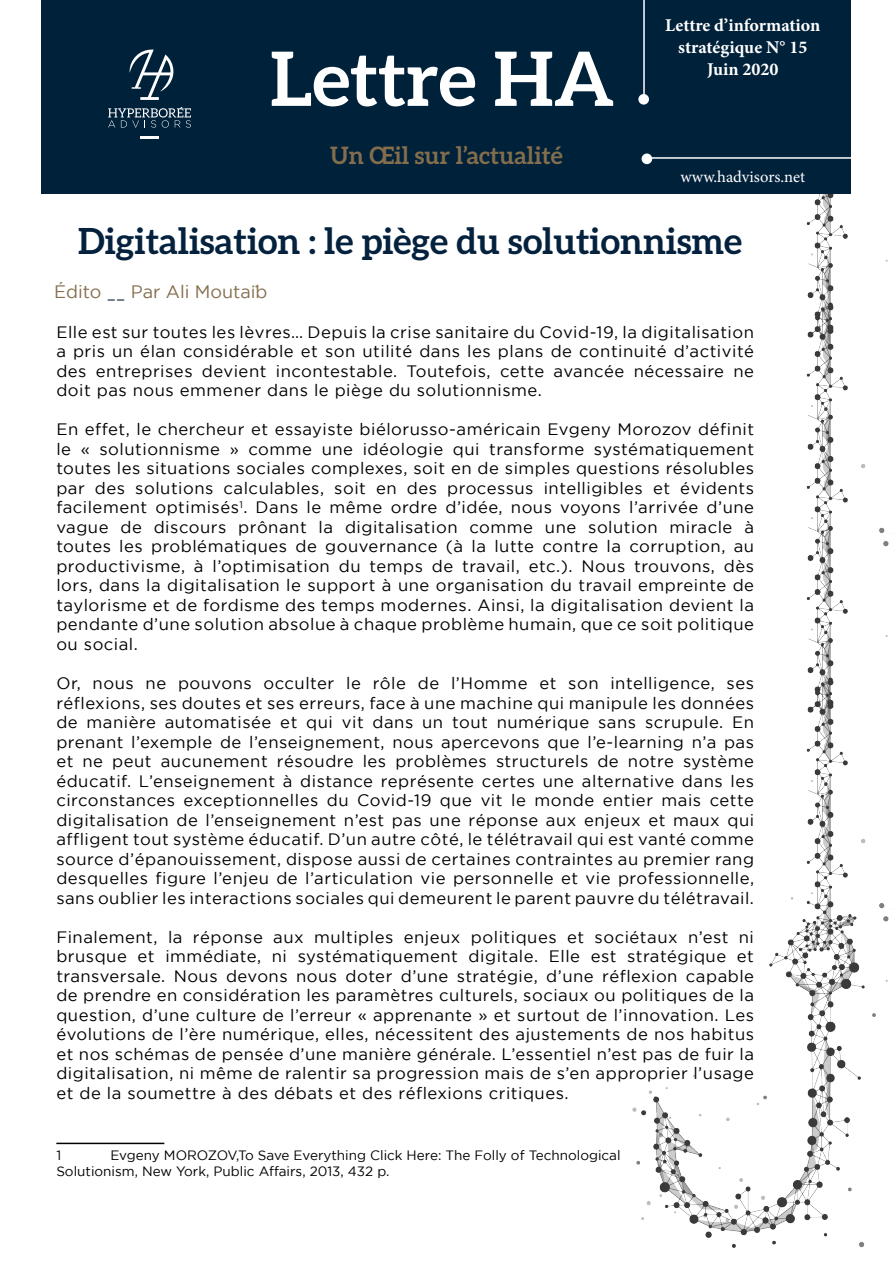
<style>
.page{position:relative;width:893px;height:1263px;background:#fff}
.page>*{position:absolute;margin:0;border:0;box-sizing:border-box;transform-origin:0 0}
.t1{font:700 75px "Aleo";color:#fff}
.t2{font:700 36px "Aleo";color:#04213e}
.t3{font:700 24px "Aleo";color:#826d4c}
.t4{font:700 18px/21.6px "Minion Pro";color:#fff;text-align:center}
.t5{font:18px "Gotham";color:#846e4d}
.t6{font:16.5px/19.5px "Gotham";letter-spacing:.03em;color:#000;text-align:justify}
.t7{font:16.5px "Minion Pro";color:#fff}
.t8{font:13.5px/16.2px "Gotham";color:#000}
.s1{font-family:"Aleo";color:#052239}
</style>
<div class="page">
<img style="left:620px;top:193px;width:269px;height:1054px">
<div style="left:42px;top:0;width:809px;height:193px;background:#00213a"></div>
<svg style="left:130px;top:50px;width:43px;height:50px"></svg>
<svg style="left:108px;top:107px;width:83px;height:21px"></svg>
<hr style="left:140px;top:136px;width:19px;height:3px;background:#fff">
<hr style="left:643px;top:0;width:2px;height:94px;background:#fff">
<hr style="left:647px;top:157px;width:204px;height:2px;background:#fff">
<div style="left:638px;top:94px;width:11px;height:11px;background:#fff;border-radius:50%"></div>
<div style="left:642px;top:153px;width:10px;height:11px;background:#fff;border-radius:50%"></div>
<hr style="left:56px;top:1143px;width:108px;height:1px;background:#000">
<h1 class="t1" style="left:270px;top:36px;width:346px">Lettre HA</h1>
<h3 class="t3" style="left:330px;top:141px;width:234px">Un Œil sur l’actualité</h3>
<p class="t4" style="left:665px;top:15px;width:157px">Lettre d’information stratégique N° 15<br>Juin 2020</p>
<p class="t7" style="left:680px;top:166px;width:126px">www.hadvisors.net</p>
<h2 class="t2" style="left:78px;top:220px;width:666px">Digitalisation : le piège du solutionnisme</h2>
<p class="t5" style="left:54px;top:282px;width:215px">Édito <span class="s1">__</span> Par Ali Moutaïb</p>
<p class="t6" style="left:56px;top:322px;width:699px">Elle est sur toutes les lèvres… Depuis la crise sanitaire du Covid-19, la digitalisation a pris un élan considérable et son utilité dans les plans de continuité d’activité des entreprises devient incontestable. Toutefois, cette avancée nécessaire ne doit pas nous emmener dans le piège du solutionnisme.</p>
<p class="t6" style="left:56px;top:420px;width:699px">En effet, le chercheur et essayiste biélorusso-américain Evgeny Morozov définit le « solutionnisme » comme une idéologie qui transforme systématiquement toutes les situations sociales complexes, soit en de simples questions résolubles par des solutions calculables, soit en des processus intelligibles et évidents facilement optimisés<sup>1</sup>. Dans le même ordre d’idée, nous voyons l’arrivée d’une vague de discours prônant la digitalisation comme une solution miracle à toutes les problématiques de gouvernance (à la lutte contre la corruption, au productivisme, à l’optimisation du temps de travail, etc.). Nous trouvons, dès lors, dans la digitalisation le support à une organisation du travail empreinte de taylorisme et de fordisme des temps modernes. Ainsi, la digitalisation devient la pendante d’une solution absolue à chaque problème humain, que ce soit politique ou social.</p>
<p class="t6" style="left:56px;top:673px;width:699px">Or, nous ne pouvons occulter le rôle de l’Homme et son intelligence, ses réflexions, ses doutes et ses erreurs, face à une machine qui manipule les données de manière automatisée et qui vit dans un tout numérique sans scrupule. En prenant l’exemple de l’enseignement, nous apercevons que l’e-learning n’a pas et ne peut aucunement résoudre les problèmes structurels de notre système éducatif. L’enseignement à distance représente certes une alternative dans les circonstances exceptionnelles du Covid-19 que vit le monde entier mais cette digitalisation de l’enseignement n’est pas une réponse aux enjeux et maux qui affligent tout système éducatif. D’un autre côté, le télétravail qui est vanté comme source d’épanouissement, dispose aussi de certaines contraintes au premier rang desquelles figure l’enjeu de l’articulation vie personnelle et vie professionnelle, sans oublier les interactions sociales qui demeurent le parent pauvre du télétravail.</p>
<p class="t6" style="left:56px;top:927px;width:699px">Finalement, la réponse aux multiples enjeux politiques et sociétaux n’est ni brusque et immédiate, ni systématiquement digitale. Elle est stratégique et transversale. Nous devons nous doter d’une stratégie, d’une réflexion capable de prendre en considération les paramètres culturels, sociaux ou politiques de la question, d’une culture de l’erreur « apprenante » et surtout de l’innovation. Les évolutions de l’ère numérique, elles, nécessitent des ajustements de nos habitus et nos schémas de pensée d’une manière générale. L’essentiel n’est pas de fuir la digitalisation, ni même de ralentir sa progression mais de s’en approprier l’usage et de la soumettre à des débats et des réflexions critiques.</p>
<p class="t8" style="left:56px;top:1146px;width:566px;text-indent:54px">Evgeny MOROZOV,To Save Everything Click Here: The Folly of Technological<br>Solutionism, New York, Public Affairs, 2013, 432 p.</p>
<p class="t8" style="left:56px;top:1146px;width:6px">1</p>
</div>
